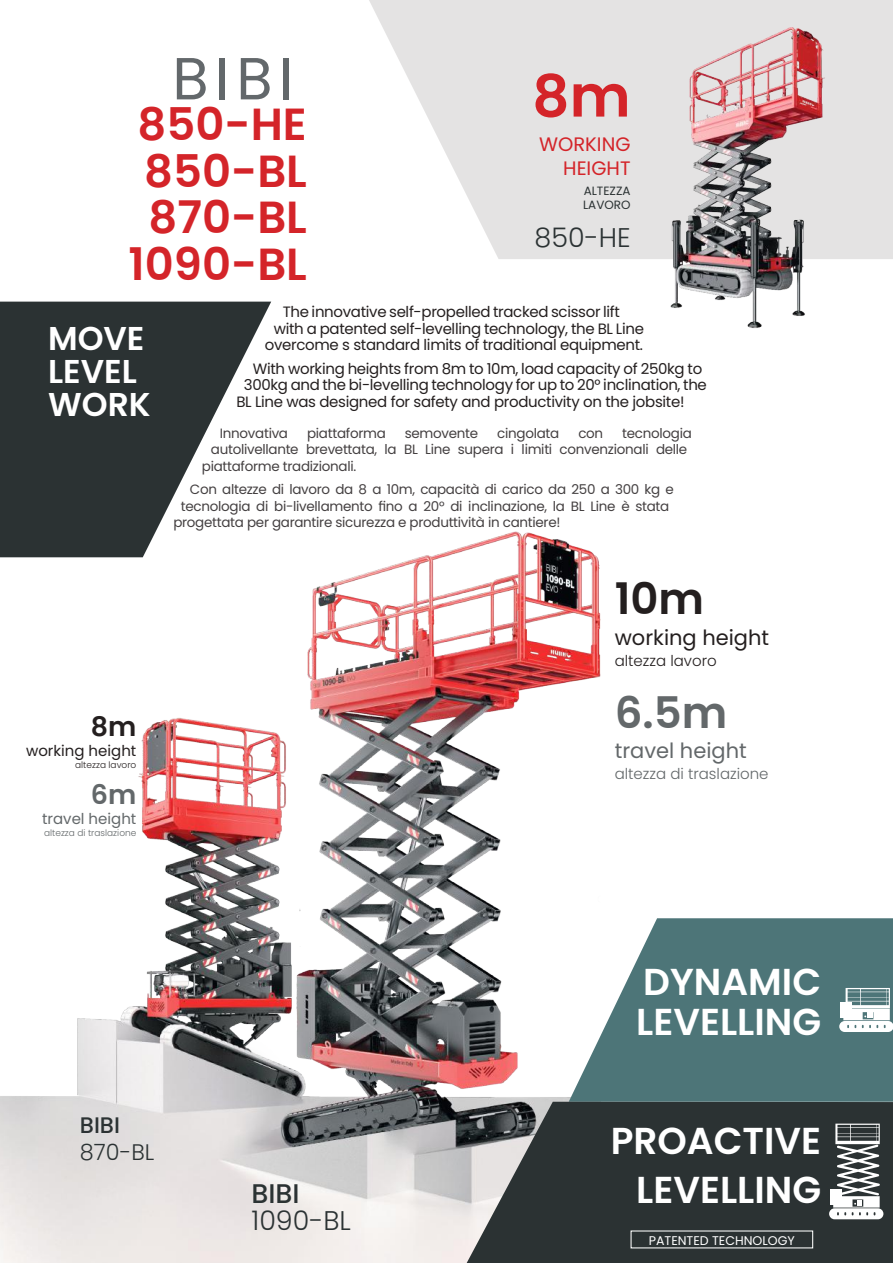
<style>
.page{position:relative;width:893px;height:1263px;background:#fff}
.page>*{position:absolute;margin:0;border:0;box-sizing:border-box;transform-origin:0 0}
.t1{font:59.25px "Poppins";color:#63686b}
.t2{font:600 58.2px "Poppins";color:#d42429}
.t3{font:600 45px/46.5px "Poppins";color:#d42429;text-align:center}
.t4{font:600 43.5px "Poppins";color:#63686a}
.t5{font:600 43.5px "Poppins";color:#241f1f}
.t6{font:600 37.5px/49.5px "Poppins";color:#fff;text-align:right}
.t7{font:600 33px/33px "Poppins";color:#fff}
.t8{font:300 27px "Poppins";color:#2b3233}
.t9{font:500 27px "Poppins";color:#2b3233}
.t10{font:600 27px "Poppins";color:#241f1f}
.t11{font:600 27px "Poppins";color:#63686a}
.t12{font:300 22.5px "Poppins";color:#2b3233}
.t13{font:500 22.5px "Poppins";color:#2b3233}
.t14{font:21px "Poppins";color:#241f1f}
.t15{font:21px "Poppins";color:#63686a}
.t16{font:19.5px/24px "Poppins";color:#d42429;text-align:right}
.t17{font:15px/16.5px "Poppins";letter-spacing:-.02em;color:#241f1f;text-align:center}
.t18{font:300 15px "Poppins";color:#63686a}
.t19{font:300 15px "Poppins";color:#241f1f}
.t20{font:15px "Poppins";color:#241f1f}
.t21{font:15px "Poppins";color:#63686a}
.t22{font:13.5px "Poppins";letter-spacing:-.02em;color:#444041}
.t23{font:12.6px "Poppins";color:#fff}
.t24{font:12px/13.5px "Poppins";color:#2b3233}
.t25{font:300 9px "Poppins";color:#63686a}
.t26{font:300 9px "Poppins";color:#241f1f}
</style>
<div class="page">
<img style="left:0;top:531px;width:600px;height:732px">
<svg style="left:369px;top:0;width:524px;height:259px;fill:#e4e3e3"></svg>
<svg style="left:569px;top:918px;width:324px;height:184px;background:#66898b"></svg>
<svg style="left:467px;top:1102px;width:426px;height:161px;background:#3a4041"></svg>
<svg style="left:0;top:302px;width:271px;height:255px;fill:#2b3233"></svg>
<img style="left:585px;top:15px;width:308px;height:313px">
<svg style="left:829px;top:1123px;width:54px;height:96px"></svg>
<div style="left:830px;top:1189px;width:11px;height:15px;background:#fff"></div>
<svg style="left:839px;top:988px;width:54px;height:44px"></svg>
<div style="left:840px;top:1002px;width:12px;height:15px;background:#fff"></div>
<h1 class="t1" style="left:172px;top:44px;width:123px">BIBI</h1>
<h3 class="t3" style="left:129px;top:102px;width:180px">850-HE<br>850-BL<br>870-BL<br>1090-BL</h3>
<p class="t17" style="left:265px;top:304px;width:381px">The innovative self-propelled tracked scissor lift<br>with a patented self-levelling technology, the BL Line overcome s standard limits of traditional equipment.</p>
<p class="t17" style="left:253px;top:361px;width:451px">With working heights from 8m to 10m, load capacity of 250kg to</p>
<p class="t17" style="left:244px;top:377px;width:465px">300kg and the bi-levelling technology for up to 20° inclination, the</p>
<p class="t17" style="left:236px;top:393px;width:450px">BL Line was designed for safety and productivity on the jobsite!</p>
<p class="t22" style="left:220px;top:425px;width:70px">Innovativa</p>
<p class="t22" style="left:307px;top:425px;width:80px">piattaforma</p>
<p class="t22" style="left:405px;top:425px;width:75px">semovente</p>
<p class="t22" style="left:497px;top:425px;width:64px">cingolata</p>
<p class="t22" style="left:578px;top:425px;width:26px">con</p>
<p class="t22" style="left:622px;top:425px;width:71px">tecnologia</p>
<p class="t22" style="left:211px;top:442px;width:478px">autolivellante brevettata, la BL Line supera i limiti convenzionali delle</p>
<p class="t22" style="left:202px;top:458px;width:156px">piattaforme tradizionali.</p>
<p class="t22" style="left:190px;top:482px;width:486px">Con altezze di lavoro da 8 a 10m, capacità di carico da 250 a 300 kg e</p>
<p class="t22" style="left:181px;top:498px;width:490px">tecnologia di bi-livellamento fino a 20° di inclinazione, la BL Line è stata</p>
<p class="t22" style="left:173px;top:515px;width:389px">progettata per garantire sicurezza e produttività in cantiere!</p>
<h2 class="t2" style="left:532px;top:62px;width:100px">8m</h2>
<h3 class="t16" style="left:539px;top:132px;width:93px">WORKING<br>HEIGHT</h3>
<p class="t24" style="left:583px;top:184px;width:49px">ALTEZZA<br>LAVORO</p>
<h3 class="t8" style="left:535px;top:222px;width:97px">850-HE</h3>
<h3 class="t7" style="left:48px;top:322px;width:104px">MOVE<br>LEVEL<br>WORK</h3>
<h3 class="t5" style="left:615px;top:574px;width:91px">10m</h3>
<h3 class="t10" style="left:91px;top:711px;width:47px">8m</h3>
<p class="t20" style="left:26px;top:742px;width:112px">working height</p>
<p class="t26" style="left:75px;top:760px;width:63px">altezza lavoro</p>
<h3 class="t11" style="left:91px;top:779px;width:47px">6m</h3>
<p class="t21" style="left:42px;top:810px;width:96px">travel height</p>
<p class="t25" style="left:44px;top:828px;width:94px">altezza di traslazione</p>
<h3 class="t13" style="left:80px;top:1112px;width:42px">BIBI</h3>
<h3 class="t12" style="left:80px;top:1139px;width:76px">870-BL</h3>
<h3 class="t9" style="left:251px;top:1177px;width:50px">BIBI</h3>
<h3 class="t8" style="left:251px;top:1204px;width:101px">1090-BL</h3>
<h3 class="t14" style="left:615px;top:625px;width:156px">working height</h3>
<p class="t19" style="left:615px;top:652px;width:104px">altezza lavoro</p>
<h3 class="t4" style="left:615px;top:687px;width:114px">6.5m</h3>
<h3 class="t15" style="left:615px;top:738px;width:134px">travel height</h3>
<p class="t18" style="left:615px;top:765px;width:155px">altezza di traslazione</p>
<h3 class="t6" style="left:636px;top:962px;width:186px;line-height:40.5px;text-align:left">DYNAMIC<br>LEVELLING</h3>
<h3 class="t6" style="left:611px;top:1116px;width:212px">PROACTIVE<br>LEVELLING</h3>
<p class="t23" style="left:649px;top:1233px;width:148px">PATENTED TECHNOLOGY</p>
</div>
